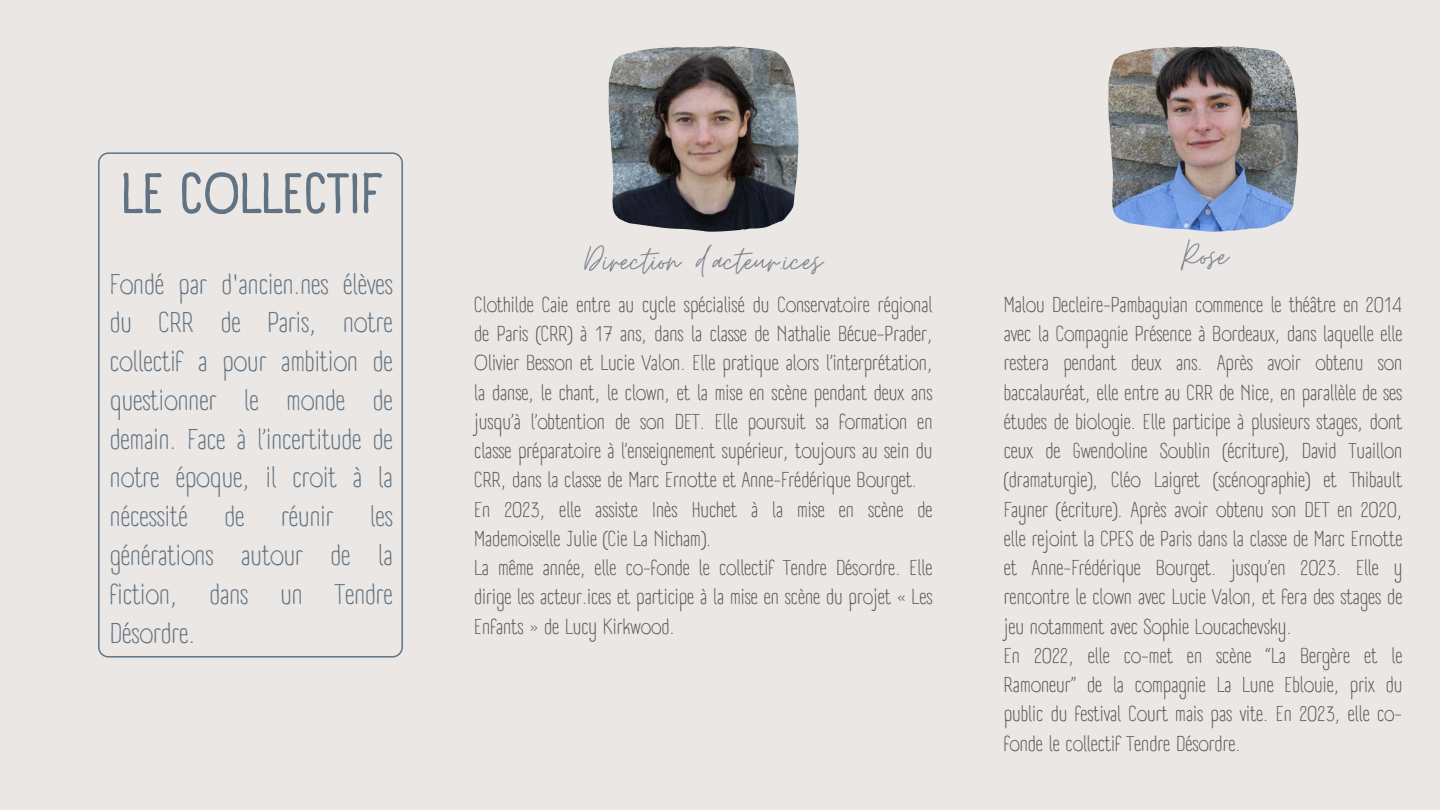
<style>
.page{position:relative;width:1440px;height:810px;background:#eae7e4}
.page>*{position:absolute;margin:0;border:0;box-sizing:border-box;transform-origin:0 0}
.t1{font:700 55.7px "A Day Without Sun Text";color:#617383}
.t2{font:42px "Moon Time";color:#7d838c}
.t3{font:27.9px/38.8px "A Day Without Sun Text";color:#617383;text-align:justify}
.t4{font:21px/29.2px "A Day Without Sun Text";color:#565859}
</style>
<div class="page">
<img style="left:1108px;top:46px;width:190px;height:186px">
<img style="left:608px;top:46px;width:190px;height:186px">
<svg style="left:98px;top:152px;width:305px;height:506px"></svg>
<h1 class="t1" style="left:121px;top:160px;width:262px">LE COLLECTIF</h1>
<h3 class="t3" style="left:110px;top:265px;width:284px">Fondé par d'ancien.nes élèves du CRR de Paris, notre collectif a pour ambition de questionner le monde de demain. Face à l’incertitude de notre époque, il croit à la nécessité</h3>
<h3 class="t3" style="left:110px;top:497px;width:284px;text-indent:260px">les générations autour de la fiction, dans un Tendre Désordre.</h3>
<h3 class="t3" style="left:225px;top:497px;width:21px">de</h3>
<h3 class="t3" style="left:281px;top:497px;width:54px">réunir</h3>
<h2 class="t2" style="left:585px;top:235px;width:239px">Direction d’acteur.ices</h2>
<h2 class="t2" style="left:1181px;top:230px;width:48px">Rose</h2>
<p class="t4" style="left:474px;top:290px;width:460px">Clothilde Caie entre au cycle spécialisé du Conservatoire régional de Paris (CRR) à 17 ans, dans la classe de Nathalie Bécue-Prader, Olivier Besson et Lucie Valon. Elle pratique alors l’interprétation, la danse, le chant, le clown, et la mise en scène pendant deux ans jusqu’à l’obtention de son DET. Elle poursuit sa formation en classe préparatoire à l’enseignement supérieur, toujours au sein du CRR, dans la classe de Marc Ernotte et Anne-Frédérique Bourget.<br>En 2023, elle assiste Inès Huchet à la mise en scène de Mademoiselle Julie (Cie La Nicham).<br>La même année, elle co-fonde le collectif Tendre Désordre. Elle dirige les acteur.ices et participe à la mise en scène du projet « Les Enfants » de Lucy Kirkwood.</p>
<p class="t4" style="left:1004px;top:290px;width:400px">Malou Decleire-Pambaguian commence le théâtre en 2014 avec la Compagnie Présence à Bordeaux, dans laquelle elle restera pendant deux ans. Après avoir obtenu son baccalauréat, elle entre au CRR de Nice, en parallèle de ses études de biologie. Elle participe à plusieurs stages, dont ceux de Gwendoline Soublin (écriture), David Tuaillon (dramaturgie), Cléo Laigret (scénographie) et Thibault Fayner (écriture). Après avoir obtenu son DET en 2020, elle rejoint la CPES de Paris dans la classe de Marc Ernotte et Anne-Frédérique Bourget. jusqu’en 2023. Elle y rencontre le clown avec Lucie Valon, et fera des stages de jeu notamment avec Sophie Loucachevsky.<br>En 2022, elle co-met en scène “La Bergère et le Ramoneur” de la compagnie La Lune Eblouie, prix du public du festival Court mais pas vite. En 2023, elle co&shy;fonde le collectif Tendre Désordre.</p>
</div>
